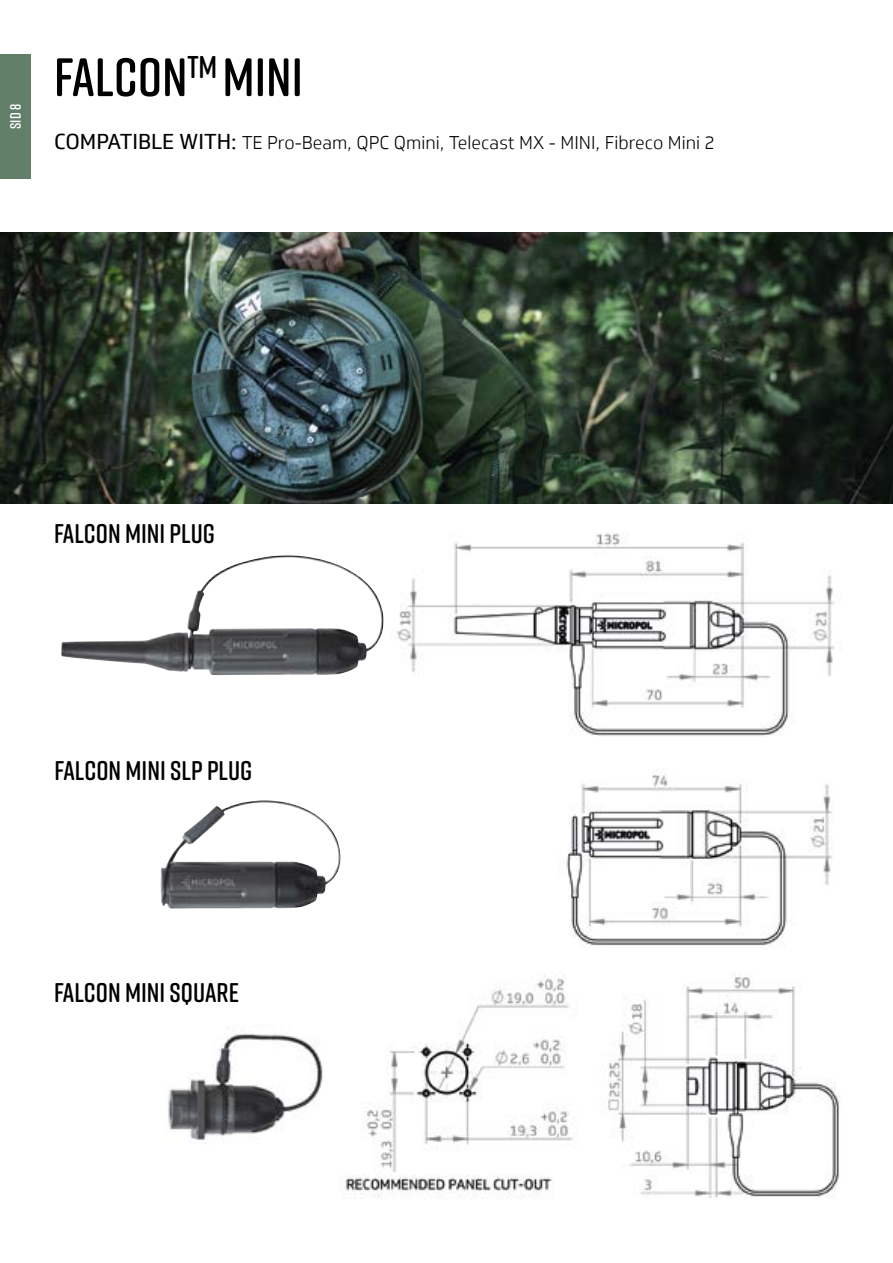
<style>
.page{position:relative;width:893px;height:1263px;background:#fff}
.page>*{position:absolute;margin:0;border:0;box-sizing:border-box;transform-origin:0 0}
.t1{font:600 54px "Rift Soft";color:#000}
.t2{font:600 27px "Rift Soft";color:#000}
.t3{font:300 18px "Soleto";color:#000}
.t4{font:600 15px "Rift Soft";color:#fff}
.s1{font-weight:400;font-size:21px}
</style>
<div class="page">
<div style="left:0;top:54px;width:30px;height:125px;background:#617f69"></div>
<img style="left:0;top:233px;width:893px;height:271px">
<img style="left:61px;top:555px;width:323px;height:120px">
<img style="left:396px;top:533px;width:439px;height:203px">
<img style="left:161px;top:800px;width:180px;height:109px">
<img style="left:566px;top:770px;width:267px;height:176px">
<img style="left:608px;top:973px;width:231px;height:225px">
<img style="left:345px;top:972px;width:228px;height:227px">
<img style="left:168px;top:1033px;width:155px;height:111px">
<p class="t4" style="left:5px;top:129px;width:26px;rotate:-90deg">SID 8</p>
<h1 class="t1" style="left:54px;top:39px;width:250px">FALCON<sup>TM</sup> MINI</h1>
<p class="t3" style="left:54px;top:132px;width:663px"><span class="s1">COMPATIBLE WITH:</span> TE Pro-Beam, QPC Qmini, Telecast MX - MINI, Fibreco Mini 2</p>
<h2 class="t2" style="left:54px;top:514px;width:162px">FALCON MINI PLUG</h2>
<h2 class="t2" style="left:55px;top:751px;width:199px">FALCON MINI SLP PLUG</h2>
<h2 class="t2" style="left:54px;top:974px;width:186px">FALCON MINI SQUARE</h2>
</div>
